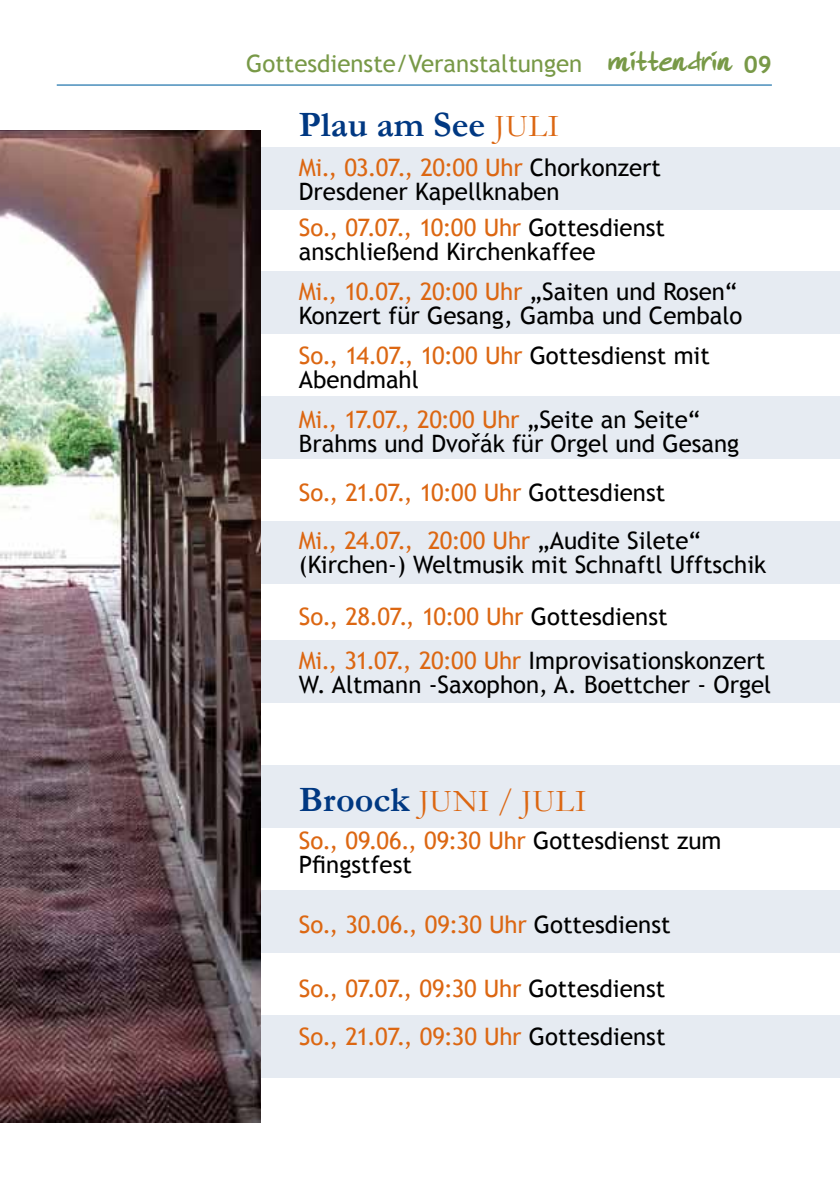
<style>
.page{position:relative;width:840px;height:1191px;background:#fff}
.page>*{position:absolute;margin:0;border:0;box-sizing:border-box;transform-origin:0 0}
.t1{font:700 36px "Garamond";color:#003882}
.t2{font:32px "Garamond";letter-spacing:.015em;color:#dc6712}
.t3{font:28px "Rodide Asis";color:#789947}
.t4{font:24px/24px "Trebuchet MS";color:#000}
.t5{font:24px/48px "Trebuchet MS";color:#dc6712}
.t6{font:24px "Trebuchet MS";color:#789947}
.t7{font:700 24px "Trebuchet MS";color:#789947}
.s1{font-weight:400;font-size:32px;color:#dc6712}
.s2{color:#dc6712}
.s3{color:#000}
.s4{font-weight:700;font-size:36px;color:#003882}
</style>
<div class="page">
<div style="left:0;top:147px;width:839px;height:62px;background:#e6ebf2"></div>
<div style="left:0;top:272px;width:839px;height:62px;background:#e6ebf2"></div>
<div style="left:0;top:396px;width:839px;height:63px;background:#e6ebf2"></div>
<div style="left:0;top:521px;width:839px;height:62px;background:#e6ebf2"></div>
<div style="left:0;top:640px;width:839px;height:63px;background:#e6ebf2"></div>
<div style="left:0;top:765px;width:839px;height:62px;background:#e6ebf2"></div>
<div style="left:0;top:890px;width:839px;height:62px;background:#e6ebf2"></div>
<div style="left:0;top:1014px;width:839px;height:63px;background:#e6ebf2"></div>
<hr style="left:57px;top:84px;width:714px;height:2px;background:#488dbb">
<img style="left:0;top:130px;width:260px;height:993px">
<p class="t3" style="left:608px;top:48px;width:125px">mittendrin</p>
<p class="t6" style="left:246px;top:50px;width:337px">Gottesdienste/Veranstaltungen</p>
<p class="t7" style="left:743px;top:49px;width:30px">09</p>
<h1 class="t1" style="left:299px;top:103px;width:262px">Plau am See <span class="s1">JULI</span></h1>
<p class="t4" style="left:299px;top:156px;width:363px"><span class="s2">Mi., 03.07., 20:00 Uhr</span> Chorkonzert<br>Dresdener Kapellknaben</p>
<p class="t4" style="left:299px;top:216px;width:367px"><span class="s2">So., 07.07., 10:00 Uhr</span> Gottesdienst anschließend Kirchenkaffee</p>
<p class="t4" style="left:299px;top:280px;width:444px"><span class="s2">Mi., 10.07., 20:00 Uhr</span> „Saiten und Rosen“<br>Konzert für Gesang, Gamba und Cembalo</p>
<p class="t4" style="left:299px;top:344px;width:412px"><span class="s2">So., 14.07., 10:00 Uhr</span> Gottesdienst mit<br>Abendmahl</p>
<p class="t4" style="left:299px;top:408px;width:441px"><span class="s2">Mi., 17.07., 20:00 Uhr</span> „Seite an Seite“<br>Brahms und Dvořák für Orgel und Gesang</p>
<p class="t5" style="left:299px;top:468px;width:403px">So., 21.07., 10:00 Uhr <span class="s3">Gottesdienst<br></span>Mi., 24.07., 20:00 Uhr <span class="s3">„Audite Silete“</span></p>
<p class="t4" style="left:299px;top:538px;width:468px;line-height:52px">(Kirchen-) Weltmusik mit Schnaftl Ufftschik<br><span class="s2">So., 28.07., 10:00 Uhr</span> Gottesdienst</p>
<p class="t4" style="left:299px;top:648px;width:473px"><span class="s2">Mi., 31.07., 20:00 Uhr</span> Improvisationskonzert<br>W. Altmann -Saxophon, A. Boettcher - Orgel</p>
<h2 class="t2" style="left:299px;top:781px;width:289px"><span class="s4">Broock</span> JUNI / JULI</h2>
<p class="t4" style="left:299px;top:828px;width:424px"><span class="s2">So., 09.06., 09:30 Uhr</span> Gottesdienst zum<br>Pfingstfest</p>
<p class="t5" style="left:299px;top:900px;width:373px">So., 30.06., 09:30 Uhr <span class="s3">Gottesdienst</span></p>
<p class="t5" style="left:299px;top:964px;width:368px">So., 07.07., 09:30 Uhr <span class="s3">Gottesdienst<br></span>So., 21.07., 09:30 Uhr <span class="s3">Gottesdienst</span></p>
</div>
